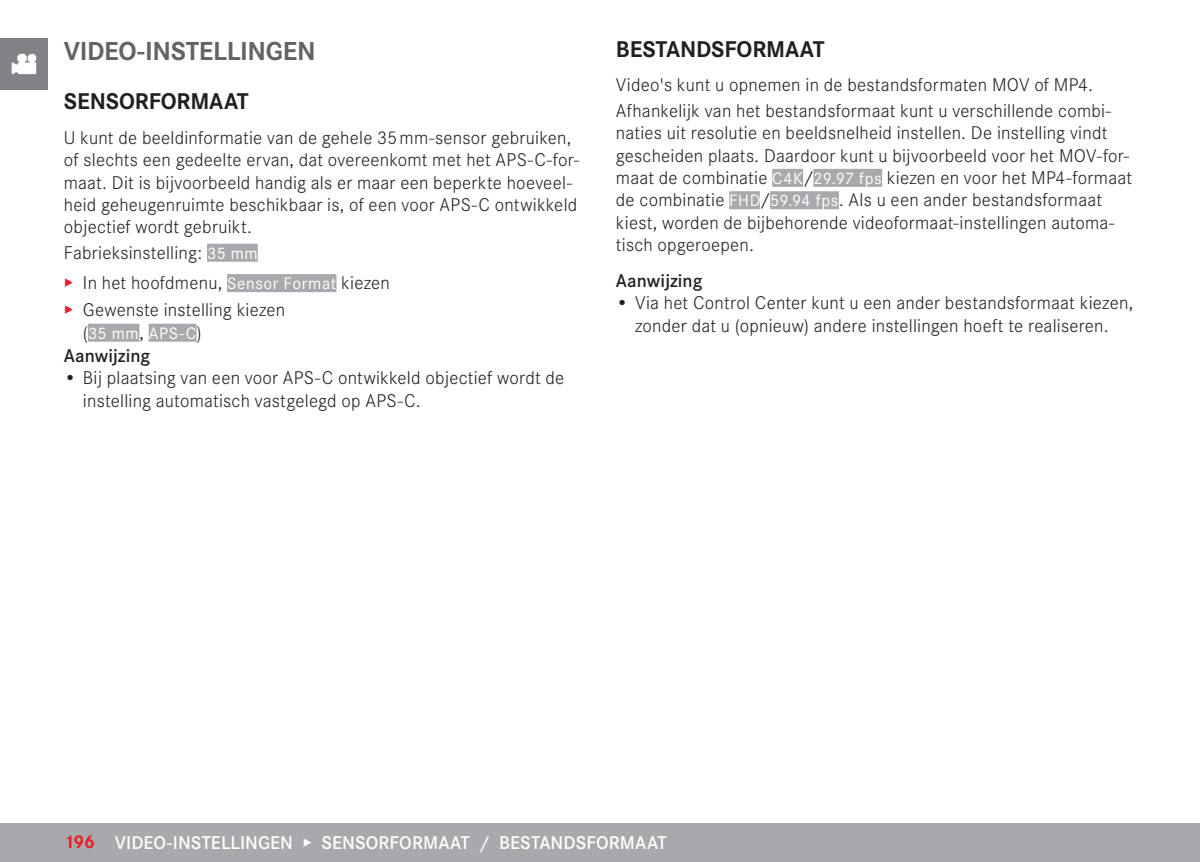
<style>
.page{position:relative;width:1200px;height:862px;background:#fff}
.page>*{position:absolute;margin:0;border:0;box-sizing:border-box;transform-origin:0 0}
.Heading____Chapter{font:700 27px "Corporate S";letter-spacing:-.015em;color:#636366}
.Heading____Heading_01{font:700 23.62px "Corporate S";letter-spacing:-.005em;color:#231f20}
.Text____Body_Text{font:300 19.12px/22.3px "Corporate S";letter-spacing:.01em;color:#231f20}
.t1{font:600 19.12px "Corporate S";letter-spacing:.005em;color:#fff}
.Heading____Note_Heading{font:600 19.12px "Corporate S";color:#231f20}
.Text____Einzug_3_mm{font:17.32px "Corporate S";letter-spacing:.035em;color:#fff}
.s1{font-weight:400;font-size:17.32px;color:#fff}
.s2{color:#ee1c28}
.s3{font-weight:300;font-size:19.12px;color:#231f20}
.s4{font-weight:700;color:#ee1c28}
</style>
<div class="page">
<div style="left:0;top:823px;width:1199px;height:38px;background:#a8a9ad"></div>
<div style="left:0;top:38px;width:48px;height:51px;background:#808285"></div>
<img style="left:11px;top:53px;width:26px;height:21px">
<div style="left:207px;top:243px;width:51px;height:18px;background:#a8a9ad"></div>
<div style="left:227px;top:274px;width:109px;height:18px;background:#a8a9ad"></div>
<div style="left:88px;top:323px;width:51px;height:18px;background:#a8a9ad"></div>
<div style="left:149px;top:323px;width:47px;height:18px;background:#a8a9ad"></div>
<div style="left:772px;top:169px;width:31px;height:18px;background:#a8a9ad"></div>
<div style="left:813px;top:169px;width:68px;height:18px;background:#a8a9ad"></div>
<div style="left:729px;top:191px;width:30px;height:18px;background:#a8a9ad"></div>
<div style="left:770px;top:191px;width:68px;height:18px;background:#a8a9ad"></div>
<p class="Heading____Chapter" style="left:64px;top:29px;width:253px">VIDEO-INSTELLINGEN</p>
<p class="Heading____Heading_01" style="left:64px;top:83px;width:186px">SENSORFORMAAT</p>
<p class="Text____Body_Text" style="left:64px;top:125px;width:516px">U kunt de beeldinformatie van de gehele 35mm-sensor gebruiken, of slechts een gedeelte ervan, dat overeenkomt met het APS-C-for&shy;maat. Dit is bijvoorbeeld handig als er maar een beperkte hoeveel&shy;heid geheugenruimte beschikbaar is, of een voor APS-C ontwikkeld objectief wordt gebruikt.</p>
<p class="Text____Body_Text" style="left:64px;top:240px;width:195px">Fabrieksinstelling: <span class="s1">35 mm</span></p>
<p class="Text____Body_Text" style="left:64px;top:270px;width:327px"><span class="s2">▸</span> In het hoofdmenu, <span class="s1">Sensor Format</span> kiezen</p>
<p class="Text____Body_Text" style="left:64px;top:298px;width:223px"><span class="s2">▸</span> Gewenste instelling kiezen</p>
<p class="Text____Einzug_3_mm" style="left:83px;top:320px;width:120px"><span class="s3">(</span>35 mm<span class="s3">,</span> APS-C<span class="s3">)</span></p>
<p class="Heading____Note_Heading" style="left:64px;top:341px;width:88px">Aanwijzing</p>
<p class="Text____Body_Text" style="left:83px;top:365px;width:483px;text-indent:-19px">• Bij plaatsing van een voor APS-C ontwikkeld objectief wordt de instelling automatisch vastgelegd op APS-C.</p>
<p class="Heading____Heading_01" style="left:615px;top:30px;width:210px">BESTANDSFORMAAT</p>
<p class="Text____Body_Text" style="left:615px;top:73px;width:478px">Video's kunt u opnemen in de bestandsformaten MOV of MP4.</p>
<p class="Text____Body_Text" style="left:615px;top:98px;width:517px">Afhankelijk van het bestandsformaat kunt u verschillende combi&shy;naties uit resolutie en beeldsnelheid instellen. De instelling vindt gescheiden plaats. Daardoor kunt u bijvoorbeeld voor het MOV-for&shy;maat de combinatie <span class="s1">C4K</span>/<span class="s1">29.97 fps</span> kiezen en voor het MP4-formaat de combinatie <span class="s1">FHD</span>/<span class="s1">59.94 fps</span>. Als u een ander bestandsformaat kiest, worden de bijbehorende videoformaat-instellingen automa&shy;tisch opgeroepen.</p>
<p class="Heading____Note_Heading" style="left:615px;top:266px;width:88px">Aanwijzing</p>
<p class="Text____Body_Text" style="left:615px;top:290px;width:518px;text-align:center">• Via het Control Center kunt u een ander bestandsformaat kiezen, zonder dat u (opnieuw) andere instellingen hoeft te realiseren.</p>
<p class="t1" style="left:64px;top:827px;width:604px"><span class="s4">196</span> VIDEO-INSTELLINGEN ▸ SENSORFORMAAT / BESTANDSFORMAAT</p>
</div>
